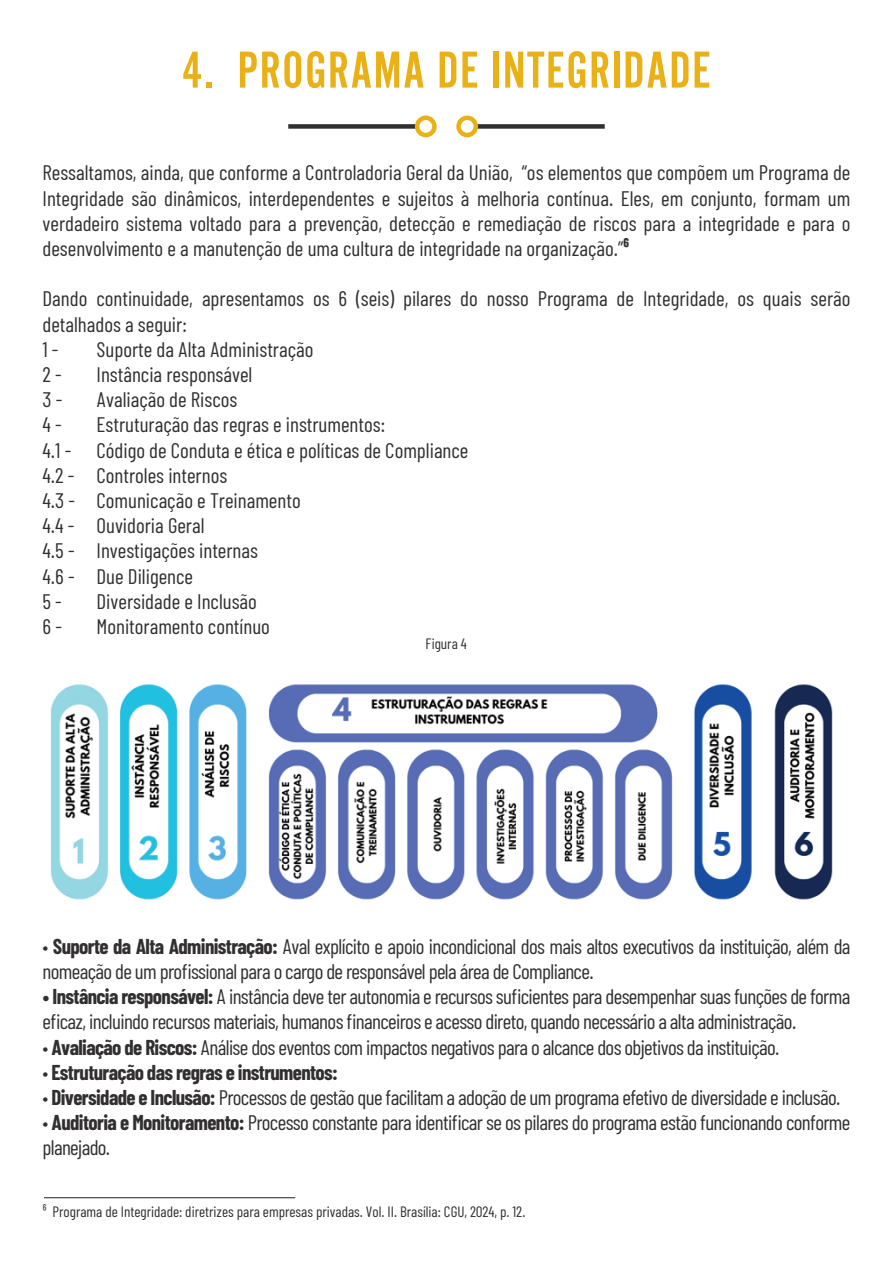
<style>
.page{position:relative;width:893px;height:1263px;background:#fff}
.page>*{position:absolute;margin:0;border:0;box-sizing:border-box;transform-origin:0 0}
.t1{font:54px "Alternate Got No 2 D";letter-spacing:.025em;color:#eab116}
.t2{font:21px/25.2px "Barlow Condensed";letter-spacing:-.03em;color:#312f30}
.t3{font:21px/25.2px "Barlow Condensed";color:#312f30}
.t4{font:700 21px "Barlow Condensed";letter-spacing:-.03em;color:#312f30}
.t5{font:15px "Barlow Condensed";color:#312f30}
.s1{font-weight:700}
.s2{font-family:"Myriad Pro"}
.s3{font-family:"Myriad Pro";font-weight:700}
.s4{font-family:"Myriad Pro";font-weight:400}
</style>
<div class="page">
<div style="left:288px;top:124px;width:131px;height:5px;background:#312f30"></div>
<div style="left:415px;top:116px;width:22px;height:21px;border:4px solid #eab116;border-radius:50%"></div>
<div style="left:474px;top:124px;width:131px;height:5px;background:#312f30"></div>
<div style="left:456px;top:116px;width:22px;height:21px;border:4px solid #eab116;border-radius:50%"></div>
<hr style="left:44px;top:1197px;width:251px;height:1px;background:#231f20">
<img style="left:50px;top:684px;width:783px;height:216px">
<h1 class="t1" style="left:182px;top:41px;width:530px">4. PROGRAMA DE INTEGRIDADE</h1>
<p class="t2" style="left:43px;top:160px;width:809px;text-align:justify">Ressaltamos, ainda, que conforme a Controladoria Geral da União, “os elementos que compõem um Programa de Integridade são dinâmicos, interdependentes e sujeitos à melhoria contínua. Eles, em conjunto, formam um verdadeiro sistema voltado para a prevenção, detecção e remediação de riscos para a integridade e para o desenvolvimento e a manutenção de uma cultura de integridade na organização.”<span class="s1">⁶</span></p>
<p class="t3" style="left:43px;top:286px;width:809px">Dando continuidade, apresentamos os 6 (seis) pilares do nosso Programa de Integridade, os quais serão detalhados a seguir:<br>1 -</p>
<p class="t3" style="left:97px;top:336px;width:218px">Suporte da Alta Administração</p>
<p class="t2" style="left:43px;top:361px;width:21px">2 -</p>
<p class="t3" style="left:97px;top:361px;width:157px">Instância responsável</p>
<p class="t2" style="left:43px;top:386px;width:21px">3 -</p>
<p class="t3" style="left:97px;top:386px;width:142px">Avaliação de Riscos</p>
<p class="t2" style="left:43px;top:412px;width:21px">4 -</p>
<p class="t3" style="left:43px;top:412px;width:427px;text-indent:54px">Estruturação das regras e instrumentos:<br>4.1 - Código de Conduta e ética e políticas de Compliance<br>4.2 - Controles internos<br>4.3 - Comunicação e Treinamento<br>4.4 - Ouvidoria Geral<br>4.5 - Investigações internas<br>4.6 - Due Diligence<br>5 -</p>
<p class="t3" style="left:97px;top:588px;width:162px">Diversidade e Inclusão</p>
<p class="t2" style="left:43px;top:613px;width:21px">6 -</p>
<p class="t3" style="left:97px;top:613px;width:175px">Monitoramento contínuo</p>
<p class="t5" style="left:426px;top:634px;width:43px">Figura 4</p>
<p class="t2" style="left:43px;top:933px;width:809px"><span class="s2">•</span> <span class="s1">Suporte da Alta Administração:</span> Aval explícito e apoio incondicional dos mais altos executivos da instituição, além da nomeação de um profissional para o cargo de responsável pela área de Compliance.</p>
<p class="t2" style="left:43px;top:983px;width:809px"><span class="s3">•</span> <span class="s1">Instância responsável:</span> A instância deve ter autonomia e recursos suficientes para desempenhar suas funções de forma eficaz, incluindo recursos materiais, humanos financeiros e acesso direto, quando necessário a alta administração.</p>
<p class="t2" style="left:43px;top:1034px;width:738px"><span class="s2">•</span> <span class="s1">Avaliação de Riscos:</span> Análise dos eventos com impactos negativos para o alcance dos objetivos da instituição.</p>
<p class="t4" style="left:43px;top:1059px;width:297px"><span class="s4">•</span> Estruturação das regras e instrumentos:</p>
<p class="t2" style="left:43px;top:1084px;width:799px"><span class="s2">•</span> <span class="s1">Diversidade e Inclusão:</span> Processos de gestão que facilitam a adoção de um programa efetivo de diversidade e inclusão.</p>
<p class="t2" style="left:43px;top:1109px;width:809px"><span class="s2">•</span> <span class="s1">Auditoria e Monitoramento:</span> Processo constante para identificar se os pilares do programa estão funcionando conforme planejado.</p>
<p class="t5" style="left:43px;top:1202px;width:484px">⁶ Programa de Integridade: diretrizes para empresas privadas. Vol. II. Brasília: CGU, 2024, p. 12.</p>
</div>
